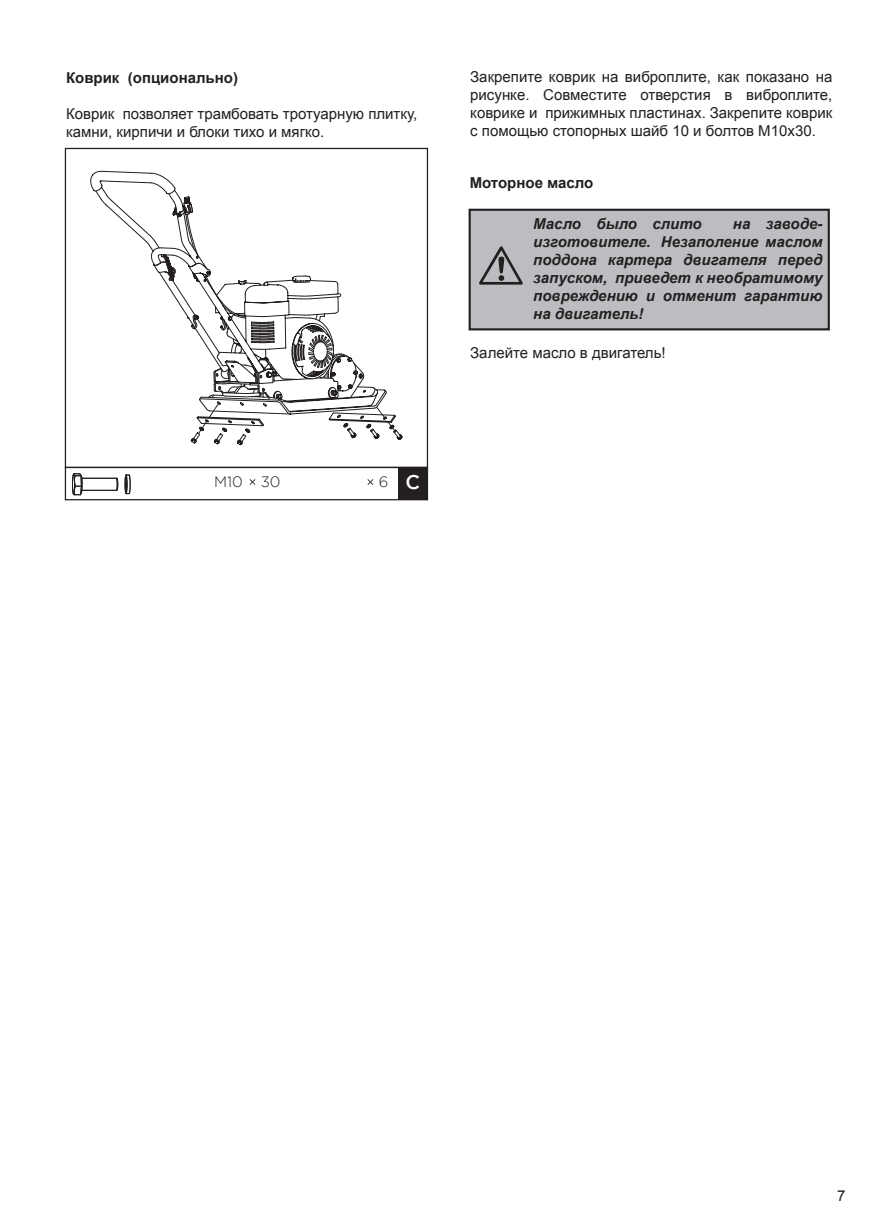
<style>
.page{position:relative;width:893px;height:1211px;background:#fff}
.page>*{position:absolute;margin:0;border:0;box-sizing:border-box;transform-origin:0 0}
.t1{font:15px/18px "Arial";color:#231f20}
.t2{font:italic 700 15px/18px "Arial";color:#231f20;text-align:justify}
.t3{font:700 15px "Arial";color:#231f20}
.t4{font:300 15px "Gotham";color:#231f20}
.s1{font-weight:500;font-size:19.8px;color:#fff}
</style>
<div class="page">
<div style="left:469px;top:210px;width:359px;height:119px;background:#bcbdc0"></div>
<div style="left:468px;top:209px;width:361px;height:121px;border:2px solid #231f20"></div>
<svg style="left:479px;top:246px;width:44px;height:39px"></svg>
<div style="left:65px;top:148px;width:363px;height:320px;border:1px solid #231f20"></div>
<div style="left:65px;top:467px;width:363px;height:33px;border:1px solid #231f20"></div>
<div style="left:398px;top:467px;width:29px;height:33px;background:#231f20"></div>
<svg style="left:367px;top:479px;width:6px;height:6px"></svg>
<svg style="left:249px;top:479px;width:6px;height:6px"></svg>
<hr style="left:82px;top:478px;width:35px;height:1px;background:#231f20">
<hr style="left:82px;top:490px;width:35px;height:1px;background:#231f20">
<svg style="left:116px;top:477px;width:2px;height:24px"></svg>
<svg style="left:72px;top:473px;width:10px;height:22px"></svg>
<svg style="left:125px;top:474px;width:5px;height:20px"></svg>
<svg style="left:190px;top:429px;width:211px;height:16px"></svg>
<svg style="left:90px;top:171px;width:88px;height:28px"></svg>
<svg style="left:100px;top:194px;width:296px;height:240px"></svg>
<p class="t3" style="left:66px;top:68px;width:173px">Коврик (опционально)</p>
<p class="t1" style="left:66px;top:105px;width:353px">Коврик позволяет трамбовать тротуарную плитку, камни, кирпичи и блоки тихо и мягко.</p>
<p class="t4" style="left:214px;top:473px;width:68px">M10 30</p>
<p class="t4" style="left:379px;top:473px;width:43px">6 <span class="s1">C</span></p>
<p class="t1" style="left:470px;top:68px;width:363px;text-align:justify">Закрепите коврик на виброплите, как показано на рисунке. Совместите отверстия в виброплите, коврике и прижимных пластинах. Закрепите коврик с помощью стопорных шайб 10 и болтов M10x30.</p>
<p class="t3" style="left:469px;top:172px;width:125px">Моторное масло</p>
<p class="t2" style="left:533px;top:215px;width:291px;text-indent:200px">на заводе&shy;изготовителе. Незаполение маслом поддона картера двигателя перед запуском, приведет к необратимому повреждению и отменит гарантию на двигатель!</p>
<p class="t1" style="left:470px;top:344px;width:197px">Залейте масло в двигатель!</p>
<p class="t2" style="left:533px;top:215px;width:170px">Масло было слито</p>
<p class="t1" style="left:837px;top:1186px;width:10px">7</p>
</div>
